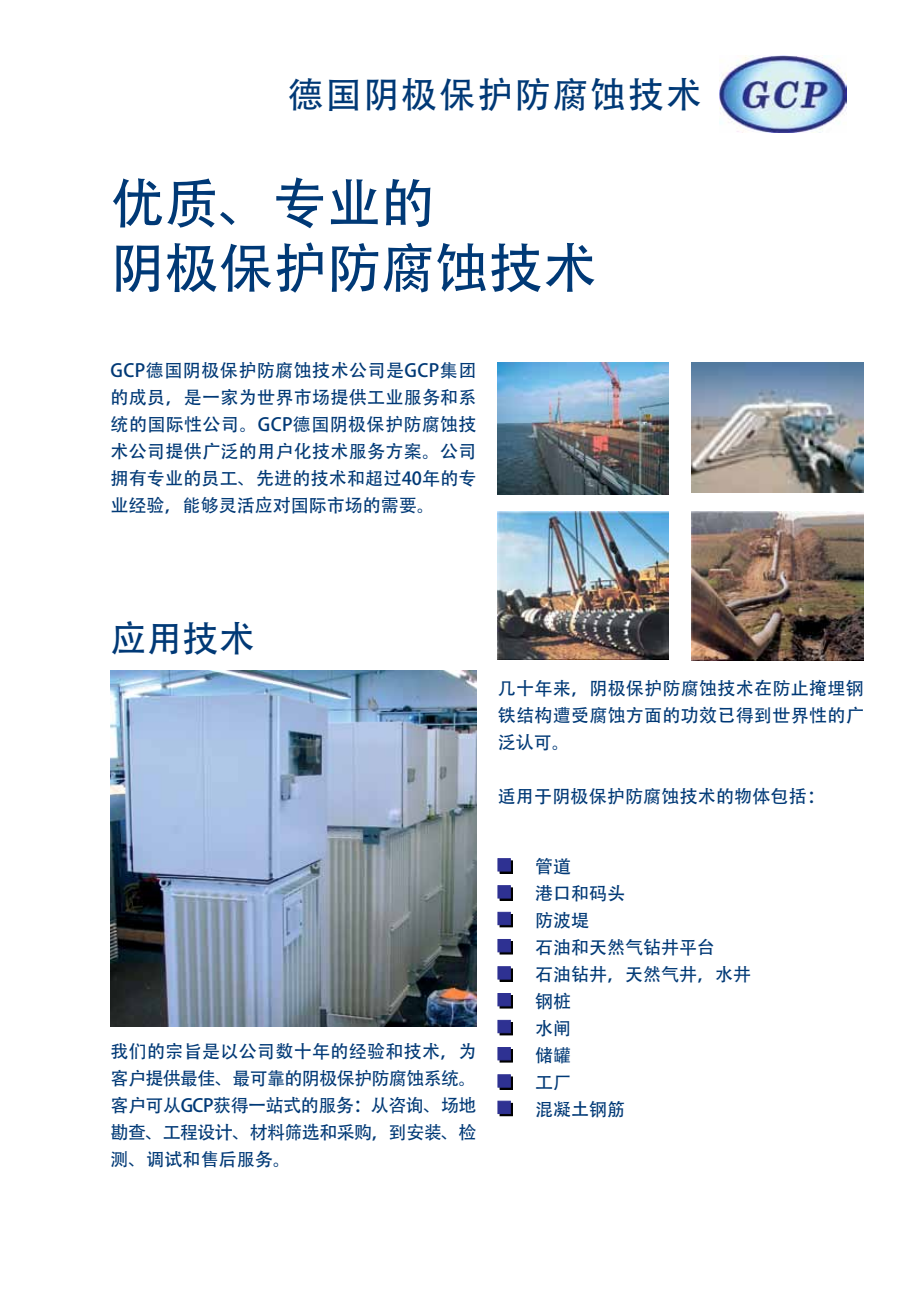
<style>
.page{position:relative;width:919px;height:1289px;background:#fff}
.page>*{position:absolute;margin:0;border:0;box-sizing:border-box;transform-origin:0 0}
.t1{font:54px/64.8px "Adobe Heiti Std";color:#003976}
.t2{font:36px "Adobe Heiti Std";letter-spacing:.05em;color:#003976}
.t3{font:18px/27px "Adobe Heiti Std";color:#003976;text-align:justify}
</style>
<div class="page">
<div style="left:500px;top:887px;width:12px;height:13px;border:1px solid #000"></div>
<div style="left:497px;top:885px;width:13px;height:13px;background:#2e3192;border:1px solid #2e3192"></div>
<div style="left:500px;top:914px;width:12px;height:12px;background:#2b2e89"></div>
<div style="left:500px;top:914px;width:12px;height:13px;border:1px solid #000"></div>
<div style="left:497px;top:912px;width:13px;height:12px;background:#2e3192;border:1px solid #2e3192"></div>
<div style="left:500px;top:941px;width:12px;height:13px;border:1px solid #000"></div>
<div style="left:497px;top:939px;width:13px;height:13px;background:#2e3192;border:1px solid #2e3192"></div>
<div style="left:500px;top:968px;width:12px;height:13px;border:1px solid #000"></div>
<div style="left:497px;top:966px;width:13px;height:13px;background:#2e3192;border:1px solid #2e3192"></div>
<div style="left:500px;top:995px;width:12px;height:13px;border:1px solid #000"></div>
<div style="left:497px;top:993px;width:13px;height:13px;background:#2e3192;border:1px solid #2e3192"></div>
<div style="left:500px;top:1022px;width:12px;height:12px;background:#2b2d88"></div>
<div style="left:500px;top:1022px;width:12px;height:13px;border:1px solid #000"></div>
<div style="left:497px;top:1020px;width:13px;height:12px;background:#2e3192;border:1px solid #2e3192"></div>
<div style="left:500px;top:1049px;width:12px;height:13px;border:1px solid #000"></div>
<div style="left:497px;top:1047px;width:13px;height:13px;background:#2e3192;border:1px solid #2e3192"></div>
<div style="left:500px;top:1076px;width:12px;height:13px;border:1px solid #000"></div>
<div style="left:497px;top:1074px;width:13px;height:13px;background:#2e3192;border:1px solid #2e3192"></div>
<div style="left:500px;top:1103px;width:12px;height:12px;border:1px solid #000"></div>
<div style="left:497px;top:1100px;width:13px;height:13px;background:#2e3192;border:1px solid #2e3192"></div>
<img style="left:497px;top:511px;width:171px;height:148px">
<img style="left:691px;top:511px;width:172px;height:149px">
<img style="left:719px;top:55px;width:127px;height:77px">
<div style="left:500px;top:860px;width:12px;height:13px;border:1px solid #000"></div>
<div style="left:497px;top:858px;width:13px;height:13px;background:#2e3192;border:1px solid #2e3192"></div>
<img style="left:111px;top:670px;width:365px;height:356px">
<img style="left:498px;top:363px;width:170px;height:131px">
<img style="left:691px;top:363px;width:172px;height:130px">
<h2 class="t2" style="left:288px;top:73px;width:416px">德国阴极保护防腐蚀技术</h2>
<h1 class="t1" style="left:111px;top:172px;width:488px">优质、专业的<br>阴极保护防腐蚀技术</h1>
<p class="t3" style="left:111px;top:357px;width:367px">GCP德国阴极保护防腐蚀技术公司是GCP集团的成员，是一家为世界市场提供工业服务和系统的国际性公司。GCP德国阴极保护防腐蚀技术公司提供广泛的用户化技术服务方案。公司拥有专业的员工、先进的技术和超过40年的专业经验，能够灵活应对国际市场的需要。</p>
<h2 class="t2" style="left:111px;top:617px;width:145px">应用技术</h2>
<p class="t3" style="left:111px;top:1037px;width:367px">我们的宗旨是以公司数十年的经验和技术，为客户提供最佳、最可靠的阴极保护防腐蚀系统。客户可从GCP获得一站式的服务：从咨询、场地勘查、工程设计、材料筛选和采购，到安装、检测、调试和售后服务。</p>
<p class="t3" style="left:497px;top:675px;width:367px">几十年来，阴极保护防腐蚀技术在防止掩埋钢铁结构遭受腐蚀方面的功效已得到世界性的广泛认可。</p>
<p class="t3" style="left:497px;top:783px;width:329px">适用于阴极保护防腐蚀技术的物体包括：</p>
<p class="t3" style="left:535px;top:852px;width:217px;text-align:left">管道<br>港口和码头<br>防波堤<br>石油和天然气钻井平台<br>石油钻井，天然气井，水井钢桩<br>水闸<br>储罐<br>工厂<br>混凝土钢筋</p>
</div>
